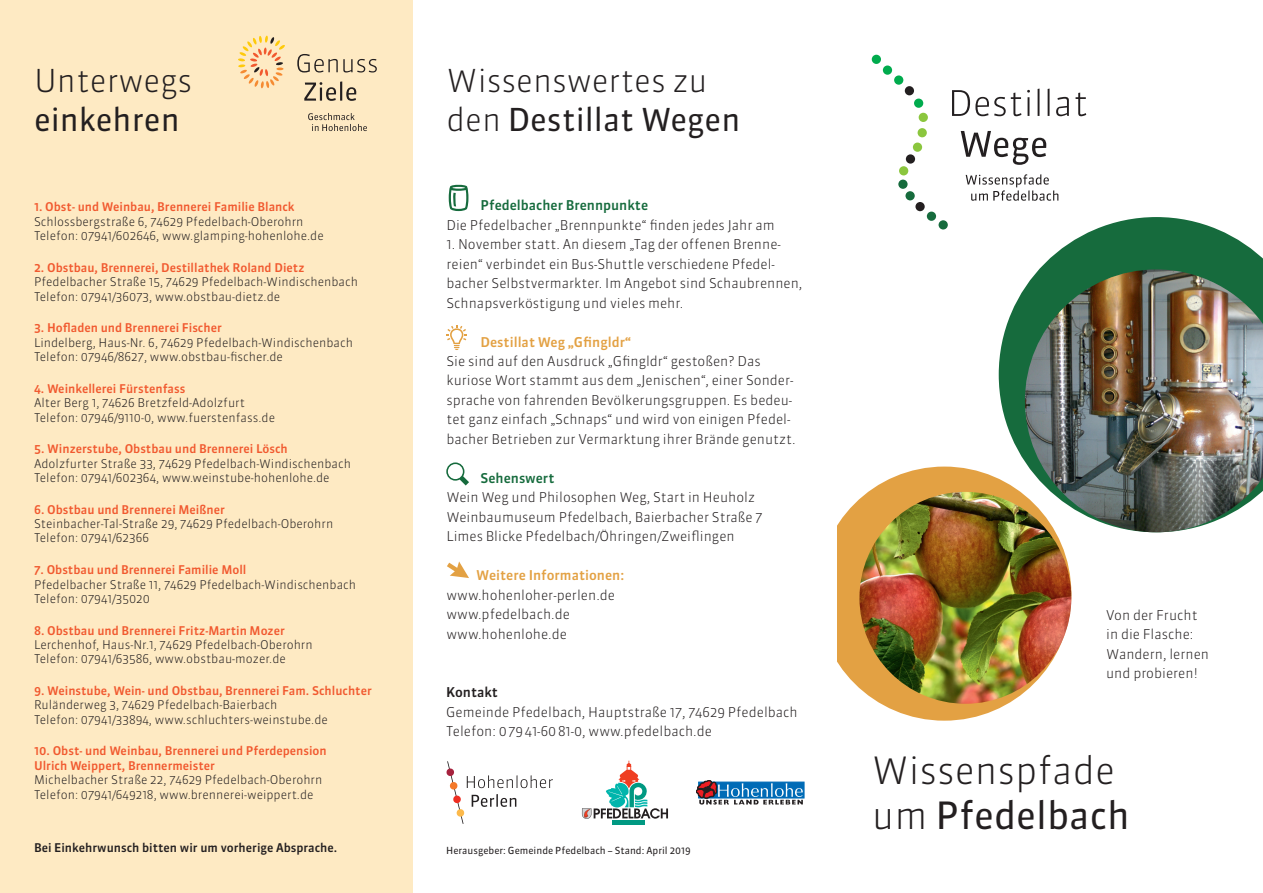
<style>
.page{position:relative;width:1263px;height:893px;background:#fff}
.page>*{position:absolute;margin:0;border:0;box-sizing:border-box;transform-origin:0 0}
.t1{font:300 37.5px/45px "Sanuk OT";color:#231f20}
.t2{font:300 31.5px/39px "Sanuk OT";color:#231f20}
.t3{font:31.5px "Sanuk OT";color:#231f20}
.t4{font:300 13.5px/19.5px "Sanuk OT";color:#231f20}
.t5{font:500 13.5px "Sanuk OT";color:#e3a143}
.t6{font:500 13.5px "Sanuk OT";color:#166b3d}
.t7{font:500 13.5px "Sanuk OT";color:#231f20}
.t8{font:300 12px/14.4px "Sanuk OT";color:#231f20}
.t9{font:500 12px/14.4px "Sanuk OT";color:#f1592f}
.t10{font:500 12px "Sanuk OT";color:#231f20}
.t11{font:9.75px "Sanuk OT";color:#231f20}
.s1{font-weight:400}
</style>
<div class="page">
<div style="left:0;top:0;width:412px;height:893px;background:#feeac3"></div>
<svg style="left:449px;top:184px;width:19px;height:27px"></svg>
<svg style="left:446px;top:325px;width:21px;height:25px"></svg>
<svg style="left:447px;top:561px;width:22px;height:17px"></svg>
<svg style="left:446px;top:462px;width:23px;height:23px"></svg>
<svg style="left:999px;top:217px;width:264px;height:279px;fill:#166b3d"></svg>
<img style="left:1025px;top:269px;width:238px;height:263px">
<div style="left:698px;top:782px;width:106px;height:16px;background:#006bb6"></div>
<svg style="left:696px;top:780px;width:107px;height:24px"></svg>
<svg style="left:952px;top:90px;width:69px;height:26px"></svg>
<svg style="left:1027px;top:90px;width:3px;height:26px"></svg>
<hr style="left:1037px;top:89px;width:2px;height:27px;background:#231f20">
<hr style="left:1047px;top:89px;width:2px;height:27px;background:#231f20">
<svg style="left:1056px;top:97px;width:13px;height:19px"></svg>
<svg style="left:1075px;top:93px;width:11px;height:23px"></svg>
<div style="left:872px;top:55px;width:9px;height:9px;background:#00ab4d;border-radius:50%"></div>
<div style="left:883px;top:65px;width:9px;height:10px;background:#00ab4d;border-radius:50%"></div>
<div style="left:894px;top:75px;width:9px;height:10px;background:#00ab4d;border-radius:50%"></div>
<div style="left:905px;top:86px;width:9px;height:9px;background:#231f20;border-radius:50%"></div>
<div style="left:914px;top:99px;width:9px;height:9px;background:#00ab4d;border-radius:50%"></div>
<div style="left:919px;top:113px;width:9px;height:9px;background:#8bc63e;border-radius:50%"></div>
<div style="left:917px;top:128px;width:10px;height:9px;background:#8bc63e;border-radius:50%"></div>
<div style="left:913px;top:143px;width:9px;height:9px;background:#8bc63e;border-radius:50%"></div>
<div style="left:906px;top:154px;width:9px;height:10px;background:#231f20;border-radius:50%"></div>
<div style="left:899px;top:166px;width:9px;height:9px;background:#8bc63e;border-radius:50%"></div>
<div style="left:898px;top:180px;width:9px;height:9px;background:#166b3d;border-radius:50%"></div>
<div style="left:905px;top:191px;width:10px;height:9px;background:#166b3d;border-radius:50%"></div>
<div style="left:915px;top:202px;width:10px;height:9px;background:#231f20;border-radius:50%"></div>
<div style="left:927px;top:212px;width:9px;height:9px;background:#166b3d;border-radius:50%"></div>
<svg style="left:938px;top:220px;width:10px;height:10px"></svg>
<svg style="left:961px;top:131px;width:85px;height:34px"></svg>
<svg style="left:966px;top:174px;width:92px;height:27px"></svg>
<svg style="left:308px;top:113px;width:59px;height:18px"></svg>
<svg style="left:297px;top:54px;width:80px;height:19px"></svg>
<svg style="left:304px;top:81px;width:52px;height:20px"></svg>
<svg style="left:238px;top:36px;width:47px;height:52px"></svg>
<div style="left:817px;top:467px;width:254px;height:254px;background:#e3a143;border-radius:50%"></div>
<img style="left:859px;top:492px;width:212px;height:212px;border-radius:106px">
<hr style="left:613px;top:820px;width:32px;height:4px;background:#009982">
<svg style="left:582px;top:761px;width:86px;height:58px"></svg>
<div style="left:804px;top:482px;width:33px;height:217px;background:#fff"></div>
<svg style="left:446px;top:761px;width:107px;height:63px"></svg>
<h2 class="t2" style="left:34px;top:62px;width:160px">Unterwegs</h2>
<h2 class="t3" style="left:34px;top:100px;width:147px">einkehren</h2>
<p class="t9" style="left:34px;top:200px;width:262px">1. Obst- und Weinbau, Brennerei Familie Blanck</p>
<p class="t8" style="left:34px;top:214px;width:291px">Schlossbergstraße 6, 74629 Pfedelbach-Oberohrn<br>Telefon: 07941/602646, www.glamping-hohenlohe.de</p>
<p class="t9" style="left:34px;top:260px;width:272px">2. Obstbau, Brennerei, Destillathek Roland Dietz</p>
<p class="t8" style="left:34px;top:275px;width:326px">Pfedelbacher Straße 15, 74629 Pfedelbach-Windischenbach<br>Telefon: 07941/36073, www.obstbau-dietz.de</p>
<p class="t9" style="left:34px;top:321px;width:189px">3. Hofladen und Brennerei Fischer</p>
<p class="t8" style="left:34px;top:335px;width:320px">Lindelberg, Haus-Nr. 6, 74629 Pfedelbach-Windischenbach<br>Telefon: 07946/8627, www.obstbau-fischer.de</p>
<p class="t9" style="left:34px;top:381px;width:153px">4. Weinkellerei Fürstenfass</p>
<p class="t8" style="left:34px;top:396px;width:243px">Alter Berg 1, 74626 Bretzfeld-Adolzfurt<br>Telefon: 07946/9110-0, www.fuerstenfass.de</p>
<p class="t9" style="left:34px;top:442px;width:255px">5. Winzerstube, Obstbau und Brennerei Lösch</p>
<p class="t8" style="left:34px;top:456px;width:318px">Adolzfurter Straße 33, 74629 Pfedelbach-Windischenbach<br>Telefon: 07941/602364, www.weinstube-hohenlohe.de</p>
<p class="t9" style="left:34px;top:502px;width:192px">6. Obstbau und Brennerei Meißner</p>
<p class="t8" style="left:34px;top:516px;width:301px">Steinbacher-Tal-Straße 29, 74629 Pfedelbach-Oberohrn<br>Telefon: 07941/62366</p>
<p class="t9" style="left:34px;top:563px;width:214px">7. Obstbau und Brennerei Familie Moll</p>
<p class="t8" style="left:34px;top:577px;width:324px">Pfedelbacher Straße 11, 74629 Pfedelbach-Windischenbach<br>Telefon: 07941/35020</p>
<p class="t9" style="left:34px;top:623px;width:252px">8. Obstbau und Brennerei Fritz-Martin Mozer</p>
<p class="t8" style="left:34px;top:637px;width:280px">Lerchenhof, Haus-Nr.1, 74629 Pfedelbach-Oberohrn<br>Telefon: 07941/63586, www.obstbau-mozer.de</p>
<p class="t9" style="left:34px;top:684px;width:339px">9. Weinstube, Wein- und Obstbau, Brennerei Fam. Schluchter</p>
<p class="t8" style="left:34px;top:698px;width:295px">Ruländerweg 3, 74629 Pfedelbach-Baierbach<br>Telefon: 07941/33894, www.schluchters-weinstube.de</p>
<p class="t9" style="left:34px;top:744px;width:294px">10. Obst- und Weinbau, Brennerei und Pferdepension<br>Ulrich Weippert, Brennermeister</p>
<p class="t8" style="left:34px;top:773px;width:290px">Michelbacher Straße 22, 74629 Pfedelbach-Oberohrn<br>Telefon: 07941/649218, www.brennerei-weippert.de</p>
<p class="t10" style="left:34px;top:840px;width:305px">Bei Einkehrwunsch bitten wir um vorherige Absprache.</p>
<h2 class="t2" style="left:446px;top:62px;width:295px">Wissenswertes zu den <span class="s1">Destillat Wegen</span></h2>
<p class="t6" style="left:480px;top:197px;width:169px">Pfedelbacher Brennpunkte</p>
<p class="t4" style="left:446px;top:215px;width:330px">Die Pfedelbacher „Brennpunkte“ finden jedes Jahr am</p>
<p class="t4" style="left:446px;top:234px;width:357px">1. November statt. An diesem „Tag der offenen Brenne&shy;reien“ verbindet ein Bus-Shuttle verschiedene Pfedel&shy;bacher Selbstvermarkter. Im Angebot sind Schaubrennen, Schnapsverköstigung und vieles mehr.</p>
<p class="t5" style="left:480px;top:333px;width:152px">Destillat Weg „Gfingldr“</p>
<p class="t4" style="left:446px;top:351px;width:350px">Sie sind auf den Ausdruck „Gfingldr“ gestoßen? Das kuriose Wort stammt aus dem „Jenischen“, einer Sonder&shy;sprache von fahrenden Bevölkerungsgruppen. Es bedeu&shy;tet ganz einfach „Schnaps“ und wird von einigen Pfedel&shy;bacher Betrieben zur Vermarktung ihrer Brände genutzt.</p>
<p class="t6" style="left:480px;top:470px;width:75px">Sehenswert</p>
<p class="t4" style="left:446px;top:488px;width:317px">Wein Weg und Philosophen Weg, Start in Heuholz<br>Weinbaumuseum Pfedelbach, Baierbacher Straße 7<br>Limes Blicke Pfedelbach/Öhringen/Zweiflingen</p>
<p class="t5" style="left:476px;top:567px;width:149px">Weitere Informationen:</p>
<p class="t4" style="left:446px;top:585px;width:170px">www.hohenloher-perlen.de www.pfedelbach.de www.hohenlohe.de</p>
<p class="t7" style="left:446px;top:684px;width:53px">Kontakt</p>
<p class="t4" style="left:446px;top:702px;width:353px">Gemeinde Pfedelbach, Hauptstraße 17, 74629 Pfedelbach<br>Telefon: 07941-6081-0, www.pfedelbach.de</p>
<p class="t11" style="left:446px;top:844px;width:246px">Herausgeber: Gemeinde Pfedelbach – Stand: April 2019</p>
<p class="t4" style="left:1106px;top:605px;width:104px">Von der Frucht in die Flasche:<br>Wandern, lernen und probieren!</p>
<h1 class="t1" style="left:872px;top:748px;width:259px">Wissenspfade um <span class="s1">Pfedelbach</span></h1>
</div>
